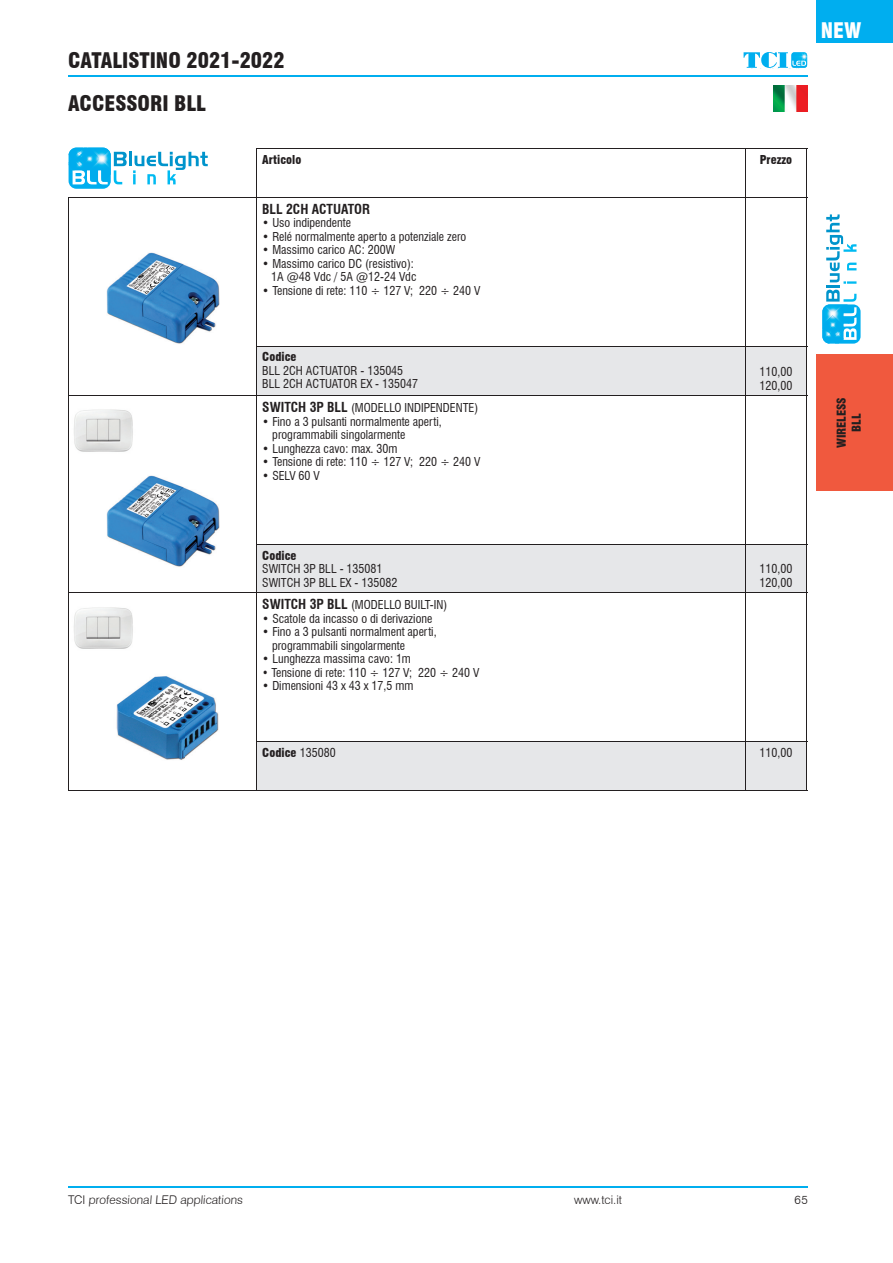
<style>
.page{position:relative;width:893px;height:1263px;background:#fff}
.page>*{position:absolute;margin:0;border:0;box-sizing:border-box;transform-origin:0 0}
.t1{font:900 condensed 21px/43.3px "Swiss 721 BT";color:#231f20}
.t2{font:900 condensed 21px "Swiss 721 BT";color:#fff}
.t3{font:700 condensed 13.5px "Swiss 721 BT";color:#231f20}
.t4{font:condensed 12px/13.5px "Swiss 721 BT";color:#231f20}
.t5{font:900 condensed 12px/15px "Swiss 721 BT";color:#231f20;text-align:center}
.t6{font:300 12px "Swiss 721 BT";color:#231f20}
.t7{font:condensed 12px "Swiss 721 BT";color:#231f20;scale:.9 1}
.s1{font-weight:700;font-size:13.5px}
.s2{font-weight:400}
</style>
<div class="page">
<hr style="left:68px;top:76px;width:740px;height:1px;background:#00aeef">
<hr style="left:68px;top:1186px;width:740px;height:2px;background:#00aeef">
<div style="left:816px;top:355px;width:77px;height:136px;background:#f0593e"></div>
<img style="left:806px;top:53px;width:1px;height:14px">
<svg style="left:744px;top:52px;width:62px;height:16px"></svg>
<img style="left:773px;top:85px;width:35px;height:26px">
<svg style="left:822px;top:304px;width:39px;height:40px"></svg>
<img style="left:822px;top:305px;width:35px;height:25px">
<img style="left:822px;top:315px;width:1px;height:14px">
<svg style="left:823px;top:290px;width:33px;height:54px"></svg>
<hr style="left:826px;top:285px;width:14px;height:3px;background:#0094cc">
<svg style="left:826px;top:214px;width:30px;height:70px"></svg>
<svg style="left:257px;top:347px;width:549px;height:443px"></svg>
<hr style="left:256px;top:148px;width:489px;height:1px;background:#231f20">
<hr style="left:256px;top:149px;width:1px;height:48px;background:#231f20">
<hr style="left:745px;top:148px;width:62px;height:1px;background:#231f20">
<hr style="left:745px;top:149px;width:1px;height:48px;background:#231f20">
<hr style="left:806px;top:149px;width:1px;height:48px;background:#231f20">
<hr style="left:68px;top:197px;width:188px;height:1px;background:#231f20">
<hr style="left:68px;top:198px;width:1px;height:148px;background:#231f20">
<hr style="left:256px;top:197px;width:489px;height:1px;background:#231f20">
<hr style="left:256px;top:198px;width:1px;height:148px;background:#231f20">
<hr style="left:745px;top:197px;width:62px;height:1px;background:#231f20">
<hr style="left:745px;top:198px;width:1px;height:148px;background:#231f20">
<hr style="left:806px;top:198px;width:1px;height:148px;background:#231f20">
<hr style="left:68px;top:346px;width:1px;height:49px;background:#231f20">
<hr style="left:256px;top:346px;width:489px;height:1px;background:#231f20">
<hr style="left:256px;top:347px;width:1px;height:48px;background:#231f20">
<hr style="left:745px;top:346px;width:62px;height:1px;background:#231f20">
<hr style="left:745px;top:347px;width:1px;height:48px;background:#231f20">
<hr style="left:806px;top:347px;width:1px;height:48px;background:#231f20">
<hr style="left:68px;top:395px;width:188px;height:1px;background:#231f20">
<hr style="left:68px;top:396px;width:1px;height:149px;background:#231f20">
<hr style="left:256px;top:395px;width:489px;height:1px;background:#231f20">
<hr style="left:256px;top:396px;width:1px;height:148px;background:#231f20">
<hr style="left:745px;top:395px;width:62px;height:1px;background:#231f20">
<hr style="left:745px;top:396px;width:1px;height:148px;background:#231f20">
<hr style="left:806px;top:396px;width:1px;height:148px;background:#231f20">
<hr style="left:68px;top:545px;width:1px;height:47px;background:#231f20">
<hr style="left:256px;top:544px;width:489px;height:1px;background:#231f20">
<hr style="left:256px;top:545px;width:1px;height:47px;background:#231f20">
<hr style="left:745px;top:544px;width:62px;height:1px;background:#231f20">
<hr style="left:745px;top:545px;width:1px;height:47px;background:#231f20">
<hr style="left:806px;top:545px;width:1px;height:47px;background:#231f20">
<hr style="left:68px;top:592px;width:188px;height:1px;background:#231f20">
<hr style="left:68px;top:593px;width:1px;height:149px;background:#231f20">
<hr style="left:256px;top:593px;width:1px;height:148px;background:#231f20">
<hr style="left:745px;top:593px;width:1px;height:148px;background:#231f20">
<hr style="left:806px;top:593px;width:1px;height:148px;background:#231f20">
<hr style="left:68px;top:742px;width:1px;height:48px;background:#231f20">
<hr style="left:256px;top:741px;width:489px;height:1px;background:#231f20">
<hr style="left:256px;top:742px;width:1px;height:48px;background:#231f20">
<hr style="left:745px;top:741px;width:62px;height:1px;background:#231f20">
<hr style="left:745px;top:742px;width:1px;height:48px;background:#231f20">
<hr style="left:806px;top:742px;width:1px;height:48px;background:#231f20">
<hr style="left:68px;top:790px;width:188px;height:1px;background:#231f20">
<hr style="left:256px;top:790px;width:489px;height:1px;background:#231f20">
<hr style="left:745px;top:790px;width:62px;height:1px;background:#231f20">
<hr style="left:256px;top:592px;width:489px;height:1px;background:#231f20">
<hr style="left:745px;top:592px;width:62px;height:1px;background:#231f20">
<div style="left:69px;top:148px;width:42px;height:41px;background:#00aeef;border-radius:8px"></div>
<img style="left:90px;top:149px;width:21px;height:36px">
<svg style="left:68px;top:148px;width:40px;height:36px"></svg>
<svg style="left:114px;top:152px;width:13px;height:32px"></svg>
<hr style="left:129px;top:152px;width:3px;height:14px;background:#0094cc">
<svg style="left:133px;top:152px;width:75px;height:32px"></svg>
<img style="left:74px;top:607px;width:59px;height:42px">
<img style="left:74px;top:409px;width:59px;height:43px">
<img style="left:116px;top:676px;width:103px;height:84px">
<img style="left:106px;top:252px;width:114px;height:92px">
<img style="left:106px;top:475px;width:114px;height:92px">
<div style="left:816px;top:0;width:77px;height:42px;background:#00aeef"></div>
<h1 class="t1" style="left:68px;top:38px;width:218px">CATALISTINO 2021-2022<br>ACCESSORI BLL</h1>
<p class="t5" style="left:262px;top:152px;width:41px">Articolo</p>
<p class="t5" style="left:760px;top:152px;width:34px">Prezzo</p>
<p class="t3" style="left:262px;top:201px;width:109px">BLL 2CH ACTUATOR</p>
<p class="t4" style="left:262px;top:216px;width:90px">• Uso indipendente</p>
<p class="t4" style="left:262px;top:230px;width:206px">• Relé normalmente aperto a potenziale zero</p>
<p class="t4" style="left:262px;top:243px;width:134px">• Massimo carico AC: 200W</p>
<p class="t4" style="left:262px;top:257px;width:156px;text-align:right">• Massimo carico DC (resistivo):<br>1A @48 Vdc / 5A @12-24 Vdc</p>
<p class="t4" style="left:262px;top:284px;width:220px">• Tensione di rete: 110 ÷ 127 V; 220 ÷ 240 V</p>
<p class="t5" style="left:262px;top:350px;width:36px">Codice</p>
<p class="t4" style="left:262px;top:364px;width:157px">BLL 2CH ACTUATOR - 135045<br>BLL 2CH ACTUATOR EX - 135047</p>
<p class="t4" style="left:760px;top:365px;width:34px">110,00<br>120,00</p>
<p class="t4" style="left:262px;top:401px;width:217px"><span class="s1">SWITCH 3P BLL</span> (MODELLO INDIPENDENTE)</p>
<p class="t4" style="left:272px;top:414px;width:171px;text-indent:-10px">• Fino a 3 pulsanti normalmente aperti, programmabili singolarmente</p>
<p class="t4" style="left:262px;top:441px;width:137px">• Lunghezza cavo: max. 30m</p>
<p class="t4" style="left:262px;top:455px;width:220px">• Tensione di rete: 110 ÷ 127 V; 220 ÷ 240 V</p>
<p class="t4" style="left:262px;top:468px;width:59px">• SELV 60 V</p>
<p class="t5" style="left:262px;top:548px;width:36px">Codice</p>
<p class="t4" style="left:262px;top:562px;width:137px">SWITCH 3P BLL - 135081<br>SWITCH 3P BLL EX - 135082</p>
<p class="t4" style="left:760px;top:562px;width:34px">110,00<br>120,00</p>
<p class="t4" style="left:262px;top:598px;width:187px"><span class="s1">SWITCH 3P BLL</span> (MODELLO BUILT-IN)</p>
<p class="t4" style="left:262px;top:611px;width:172px">• Scatole da incasso o di derivazione</p>
<p class="t4" style="left:272px;top:625px;width:166px;text-indent:-10px">• Fino a 3 pulsanti normalment aperti, programmabili singolarmente</p>
<p class="t4" style="left:262px;top:652px;width:150px">• Lunghezza massima cavo: 1m</p>
<p class="t7" style="left:262px;top:665px;width:243px">• Tensione di rete: 110 ÷ 127 V; 220 ÷ 240 V</p>
<p class="t4" style="left:262px;top:679px;width:153px">• Dimensioni 43 x 43 x 17,5 mm</p>
<p class="t5" style="left:262px;top:745px;width:75px">Codice <span class="s2">135080</span></p>
<p class="t4" style="left:760px;top:746px;width:34px">110,00</p>
<h1 class="t2" style="left:821px;top:18px;width:42px">NEW</h1>
<p class="t5" style="left:834px;top:448px;width:52px;rotate:-90deg">WIRELESS<br>BLL</p>
<p class="t6" style="left:68px;top:1192px;width:177px">TCI professional LED applications</p>
<p class="t6" style="left:574px;top:1192px;width:50px">www.tci.it</p>
<p class="t6" style="left:795px;top:1192px;width:15px">65</p>
</div>
